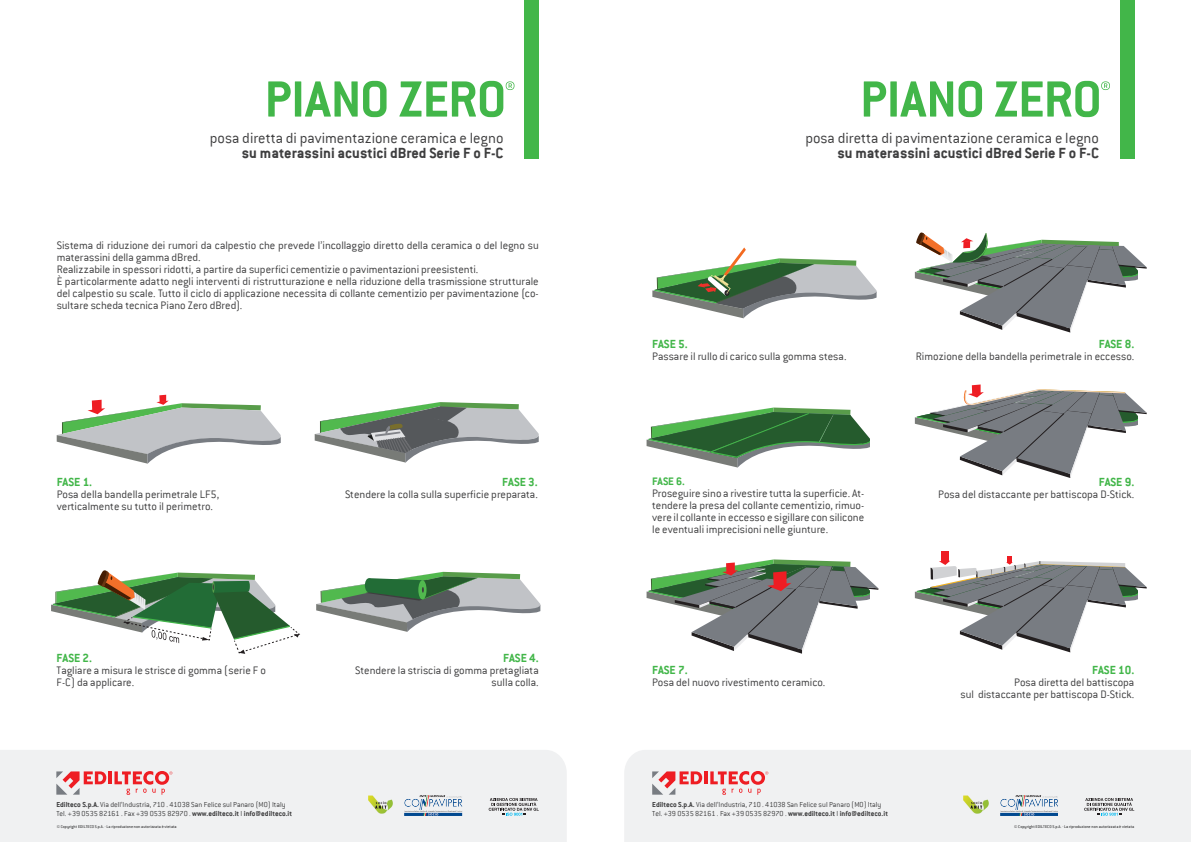
<style>
.page{position:relative;width:1191px;height:842px;background:#fff}
.page>*{position:absolute;margin:0;border:0;box-sizing:border-box;transform-origin:0 0}
.t1{font:700 55.8px "Conduit ITC";letter-spacing:-.01em;color:#42b649}
.t2{font:300 16.2px "Conduit ITC";color:#3e3e3f}
.t3{font:700 16.2px "Conduit ITC";color:#3e3e3f}
.t4{font:700 13px "Conduit ITC";color:#42b649}
.t5{font:300 12px/12px "Conduit ITC";color:#3e3e3f}
.t6{font:700 12px "Conduit ITC";color:#42b649}
.t7{font:300 8px/8.5px "Conduit ITC";color:#3e3e3f}
.t8{font:500 4.5px "Conduit ITC";color:#3e3e3f}
.s1{font-weight:700}
</style>
<div class="page">
<div style="left:0;top:750px;width:567px;height:92px;background:#f0f1f2"></div>
<svg style="left:56px;top:771px;width:50px;height:24px"></svg>
<hr style="left:108px;top:771px;width:4px;height:13px;background:#ee1d23">
<svg style="left:114px;top:771px;width:58px;height:24px"></svg>
<img style="left:368px;top:796px;width:24px;height:20px">
<img style="left:405px;top:796px;width:57px;height:20px">
<svg style="left:488px;top:798px;width:51px;height:18px"></svg>
<div style="left:624px;top:750px;width:567px;height:92px;background:#f0f1f2"></div>
<svg style="left:652px;top:771px;width:116px;height:24px"></svg>
<img style="left:964px;top:796px;width:24px;height:20px">
<img style="left:1000px;top:796px;width:57px;height:20px">
<svg style="left:1084px;top:798px;width:50px;height:18px"></svg>
<svg style="left:652px;top:247px;width:225px;height:71px"></svg>
<svg style="left:646px;top:559px;width:232px;height:95px"></svg>
<svg style="left:646px;top:407px;width:224px;height:60px"></svg>
<svg style="left:914px;top:232px;width:232px;height:101px"></svg>
<svg style="left:914px;top:384px;width:232px;height:94px"></svg>
<div style="left:940px;top:551px;width:8px;height:11px;background:#ee1d23"></div>
<svg style="left:914px;top:557px;width:232px;height:95px"></svg>
<svg style="left:315px;top:402px;width:224px;height:61px"></svg>
<svg style="left:57px;top:395px;width:224px;height:69px"></svg>
<svg style="left:316px;top:572px;width:225px;height:60px"></svg>
<svg style="left:51px;top:570px;width:249px;height:84px"></svg>
<div style="left:524px;top:0;width:15px;height:158px;background:#42b649"></div>
<svg style="left:506px;top:81px;width:8px;height:9px"></svg>
<div style="left:1120px;top:0;width:14px;height:158px;background:#42b649"></div>
<svg style="left:1101px;top:81px;width:9px;height:9px"></svg>
<h1 class="t1" style="left:264px;top:67px;width:243px">PIANO ZERO</h1>
<h2 class="t2" style="left:210px;top:130px;width:295px">posa diretta di pavimentazione ceramica e legno</h2>
<h2 class="t3" style="left:242px;top:143px;width:263px">su materassini acustici dBred Serie F o F-C</h2>
<p class="t5" style="left:57px;top:240px;width:483px">Sistema di riduzione dei rumori da calpestio che prevede l’incollaggio diretto della ceramica o del legno su materassini della gamma dBred.<br>Realizzabile in spessori ridotti, a partire da superfici cementizie o pavimentazioni preesistenti.<br>È particolarmente adatto negli interventi di ristrutturazione e nella riduzione della trasmissione strutturale del calpestio su scale. Tutto il ciclo di applicazione necessita di collante cementizio per pavimentazione (co&shy;sultare scheda tecnica Piano Zero dBred).</p>
<p class="t4" style="left:57px;top:475px;width:37px">FASE 1.</p>
<p class="t5" style="left:57px;top:489px;width:164px">Posa della bandella perimetrale LF5, verticalmente su tutto il perimetro.</p>
<p class="t4" style="left:502px;top:474px;width:37px">FASE 3.</p>
<p class="t5" style="left:345px;top:488px;width:194px">Stendere la colla sulla superficie preparata.</p>
<p class="t4" style="left:57px;top:650px;width:37px">FASE 2.</p>
<p class="t5" style="left:57px;top:664px;width:211px">Tagliare a misura le strisce di gomma (serie F o<br>F-C) da applicare.</p>
<p class="t7" style="left:56px;top:800px;width:237px"><span class="s1">Edilteco S.p.A.</span> Via dell’Industria, 710 . 41038 San Felice sul Panaro (MO) Italy<br>Tel. +39 0535 82161 . Fax +39 0535 82970 . <span class="s1">www.edilteco.it</span> I <span class="s1">info@edilteco.it</span></p>
<p class="t8" style="left:57px;top:824px;width:121px">© Copyright EDILTECO S.p.A. · La riproduzione non autorizzata è vietata</p>
<p class="t4" style="left:503px;top:650px;width:37px">FASE 4.</p>
<p class="t5" style="left:355px;top:664px;width:185px;text-align:right">Stendere la striscia di gomma pretagliata sulla colla.</p>
<h1 class="t1" style="left:860px;top:67px;width:243px">PIANO ZERO</h1>
<h2 class="t2" style="left:805px;top:130px;width:295px">posa diretta di pavimentazione ceramica e legno</h2>
<h2 class="t3" style="left:837px;top:143px;width:263px">su materassini acustici dBred Serie F o F-C</h2>
<p class="t4" style="left:652px;top:336px;width:37px">FASE 5.</p>
<p class="t5" style="left:652px;top:350px;width:196px">Passare il rullo di carico sulla gomma stesa.</p>
<p class="t6" style="left:652px;top:474px;width:34px">FASE 6.</p>
<p class="t5" style="left:652px;top:487px;width:214px;text-align:justify">Proseguire sino a rivestire tutta la superficie. At&shy;tendere la presa del collante cementizio, rimuo&shy;vere il collante in eccesso e sigillare con silicone le eventuali imprecisioni nelle giunture.</p>
<p class="t4" style="left:1098px;top:336px;width:37px">FASE 8.</p>
<p class="t5" style="left:916px;top:350px;width:220px">Rimozione della bandella perimetrale in eccesso.</p>
<p class="t4" style="left:1098px;top:474px;width:37px">FASE 9.</p>
<p class="t5" style="left:938px;top:488px;width:198px">Posa del distaccante per battiscopa D-Stick.</p>
<p class="t4" style="left:652px;top:662px;width:37px">FASE 7.</p>
<p class="t5" style="left:652px;top:676px;width:175px">Posa del nuovo rivestimento ceramico.</p>
<p class="t7" style="left:652px;top:800px;width:237px"><span class="s1">Edilteco S.p.A.</span> Via dell’Industria, 710 . 41038 San Felice sul Panaro (MO) Italy<br>Tel. +39 0535 82161 . Fax +39 0535 82970 . <span class="s1">www.edilteco.it</span> I <span class="s1">info@edilteco.it</span></p>
<p class="t4" style="left:1092px;top:662px;width:44px">FASE 10.</p>
<p class="t5" style="left:960px;top:676px;width:175px;text-align:right">Posa diretta del battiscopa<br>sul distaccante per battiscopa D-Stick.</p>
<p class="t8" style="left:1014px;top:824px;width:121px">© Copyright EDILTECO S.p.A. · La riproduzione non autorizzata è vietata</p>
</div>
